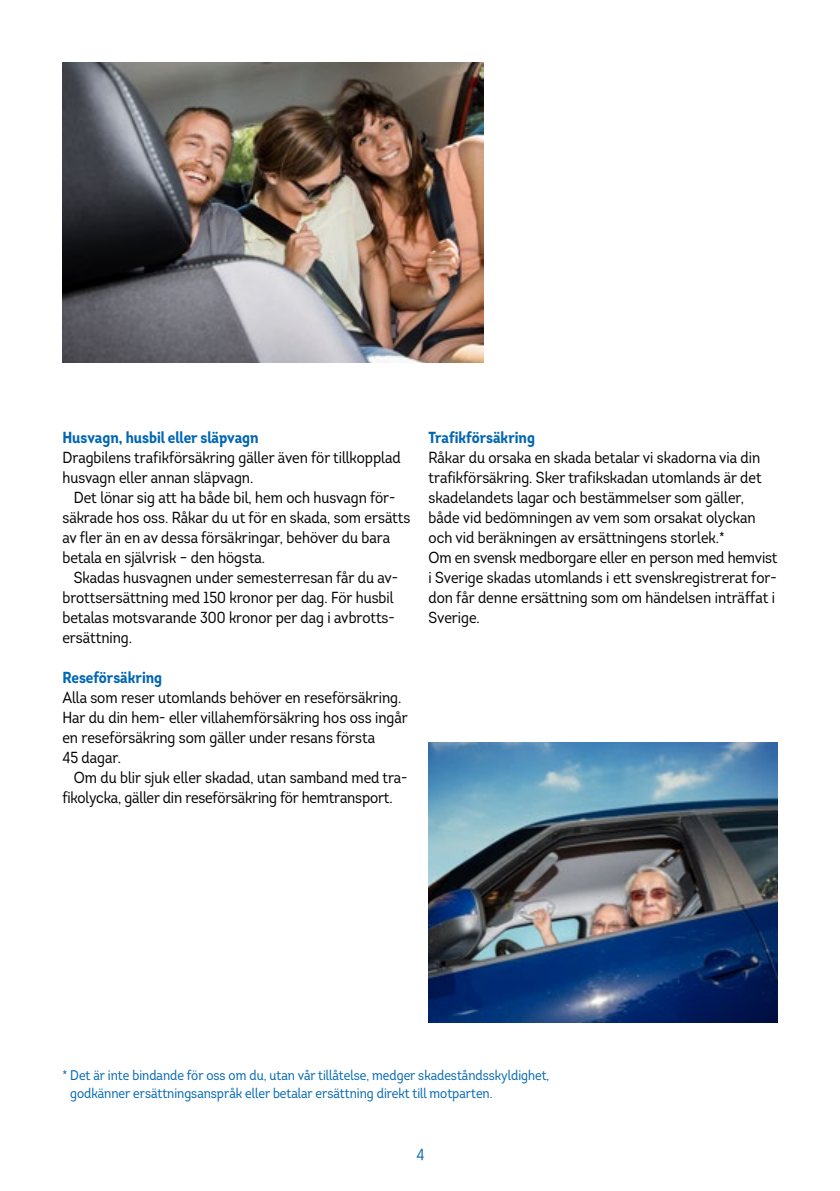
<style>
.page{position:relative;width:840px;height:1191px;background:#fff}
.page>*{position:absolute;margin:0;border:0;box-sizing:border-box;transform-origin:0 0}
.t1{font:16px/20px "Intro Cond";color:#000}
.t2{font:700 16px "Intro Cond";color:#0066b3}
.t3{font:16px "Intro Cond";color:#0066b3}
.t4{font:14px/18px "Intro Cond";color:#0066b3}
</style>
<div class="page">
<img style="left:62px;top:62px;width:421px;height:300px">
<img style="left:428px;top:742px;width:349px;height:280px">
<p class="t2" style="left:62px;top:427px;width:197px">Husvagn, husbil eller släpvagn</p>
<p class="t1" style="left:62px;top:447px;width:339px">Dragbilens trafikförsäkring gäller även för tillkopplad husvagn eller annan släpvagn.</p>
<p class="t1" style="left:62px;top:487px;width:349px;text-indent:11px">Det lönar sig att ha både bil, hem och husvagn för&shy;säkrade hos oss. Råkar du ut för en skada, som ersätts av fler än en av dessa försäkringar, behöver du bara betala en självrisk – den högsta.</p>
<p class="t1" style="left:62px;top:567px;width:337px;text-indent:11px">Skadas husvagnen under semesterresan får du av&shy;brottsersättning med 150 kronor per dag. För husbil betalas motsvarande 300 kronor per dag i avbrotts&shy;ersättning.</p>
<p class="t2" style="left:62px;top:667px;width:101px">Reseförsäkring</p>
<p class="t1" style="left:62px;top:687px;width:347px">Alla som reser utomlands behöver en reseförsäkring.<br>Har du din hem- eller villahemförsäkring hos oss ingår en reseförsäkring som gäller under resans första<br>45 dagar.</p>
<p class="t1" style="left:62px;top:767px;width:346px;text-indent:11px">Om du blir sjuk eller skadad, utan samband med tra&shy;fikolycka, gäller din reseförsäkring för hemtransport.</p>
<p class="t2" style="left:428px;top:427px;width:108px">Trafikförsäkring</p>
<p class="t1" style="left:428px;top:447px;width:350px">Råkar du orsaka en skada betalar vi skadorna via din trafikförsäkring. Sker trafikskadan utomlands är det skadelandets lagar och bestämmelser som gäller, både vid bedömningen av vem som orsakat olyckan och vid beräkningen av ersättningens storlek.*<br>Om en svensk medborgare eller en person med hemvist i Sverige skadas utomlands i ett svenskregistrerat for&shy;don får denne ersättning som om händelsen inträffat i Sverige.</p>
<p class="t4" style="left:70px;top:1065px;width:480px;text-indent:-8px">* Det är inte bindande för oss om du, utan vår tillåtelse, medger skadeståndsskyldighet, godkänner ersättningsanspråk eller betalar ersättning direkt till motparten.</p>
<p class="t3" style="left:416px;top:1145px;width:9px">4</p>
</div>
